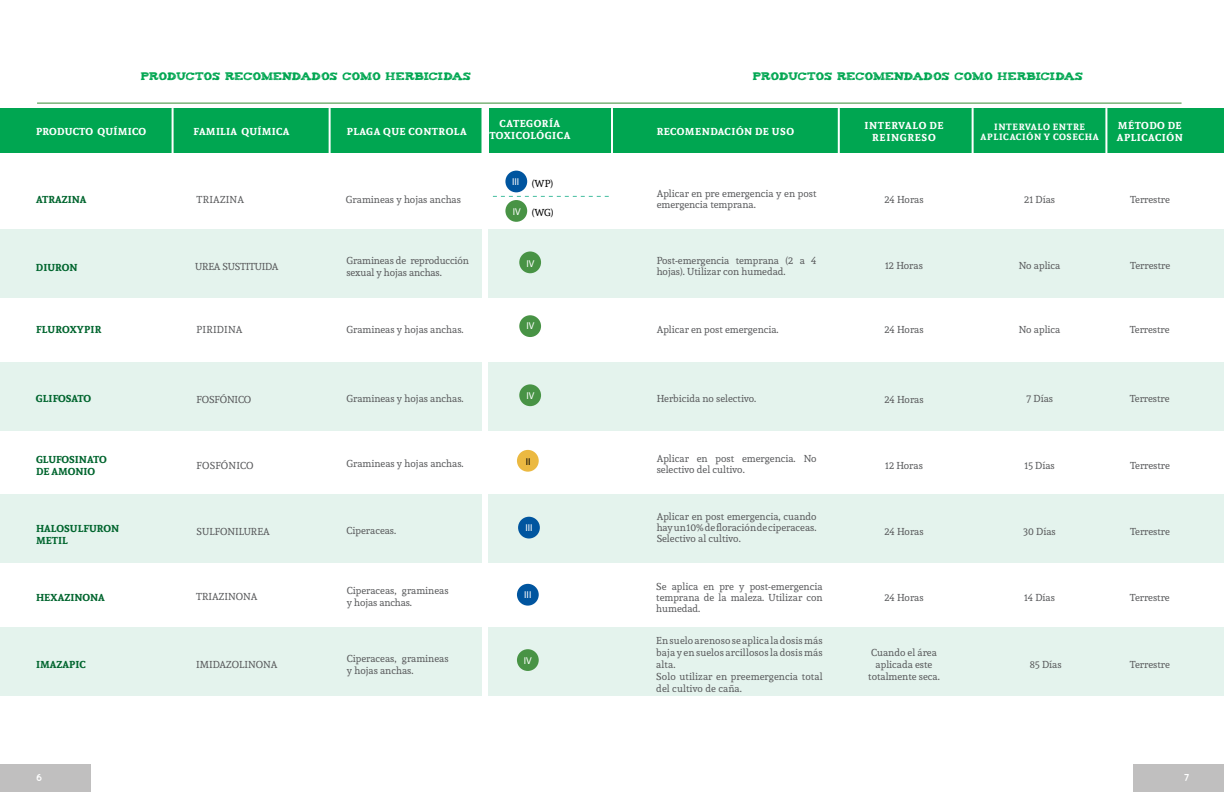
<style>
.page{position:relative;width:1224px;height:792px;background:#fff}
.page>*{position:absolute;margin:0;border:0;box-sizing:border-box;transform-origin:0 0}
.t1{font:10px/12px "Andada";color:#58595b}
.t2{font:700 10px "Andada";color:#00652e}
.t3{font:700 10px/12px "Andada";letter-spacing:.05em;color:#fff}
.t4{font:700 10px "Andada";letter-spacing:.025em;color:#fff}
.t5{font:10px "Andada";letter-spacing:.02em;color:#58595b}
.t6{font:700 10px/12px "Andada";letter-spacing:.07em;color:#fff;text-align:center}
.t7{font:10px "Myriad Pro";color:#fff}
.t8{font:10px "Andada";letter-spacing:-.025em;color:#58595b}
.t9{font:700 10px "Andada";letter-spacing:.02em;color:#00652e}
.t10{font:10px "Andada";color:#000}
.t11{font:700 10px "Quicksand";color:#fff}
.t12{font:10px "Myriad Pro";color:#000}
.t13{font:9px "Tiza";letter-spacing:.02em;color:#00a651}
.t14{font:700 9px/10.8px "Andada";letter-spacing:.07em;color:#fff;text-align:center}
.s1{font-family:"Myriad Pro";color:#fff}
</style>
<div class="page">
<div style="left:0;top:765px;width:90px;height:27px;background:#c0bfbf"></div>
<div style="left:1134px;top:765px;width:90px;height:27px;background:#c0bfbf"></div>
<div style="left:489px;top:627px;width:735px;height:69px;background:#e4f3ed"></div>
<div style="left:0;top:627px;width:482px;height:69px;background:#e4f3ed"></div>
<div style="left:489px;top:230px;width:735px;height:68px;background:#e4f3ed"></div>
<div style="left:489px;top:362px;width:735px;height:68px;background:#e4f3ed"></div>
<div style="left:0;top:230px;width:482px;height:68px;background:#e4f3ed"></div>
<div style="left:0;top:362px;width:482px;height:68px;background:#e4f3ed"></div>
<div style="left:489px;top:495px;width:735px;height:68px;background:#e4f3ed"></div>
<div style="left:0;top:495px;width:482px;height:68px;background:#e4f3ed"></div>
<hr style="left:37px;top:103px;width:1145px;height:1px;background:#388d36">
<div style="left:0;top:108px;width:1224px;height:44px;background:#00a651"></div>
<hr style="left:972px;top:108px;width:2px;height:50px;background:#fff">
<hr style="left:1105px;top:108px;width:2px;height:50px;background:#fff">
<hr style="left:838px;top:108px;width:2px;height:50px;background:#fff">
<hr style="left:611px;top:108px;width:2px;height:50px;background:#fff">
<hr style="left:329px;top:108px;width:2px;height:50px;background:#fff">
<hr style="left:172px;top:108px;width:2px;height:50px;background:#fff">
<div style="left:517px;top:584px;width:22px;height:22px;background:#00559f;border-radius:50%"></div>
<div style="left:517px;top:450px;width:22px;height:22px;background:#ebb941;border-radius:50%"></div>
<div style="left:518px;top:517px;width:22px;height:22px;background:#00559f;border-radius:50%"></div>
<div style="left:517px;top:649px;width:22px;height:22px;background:#489345;border-radius:50%"></div>
<div style="left:519px;top:384px;width:22px;height:22px;background:#489345;border-radius:50%"></div>
<div style="left:519px;top:251px;width:22px;height:22px;background:#489345;border-radius:50%"></div>
<div style="left:519px;top:315px;width:22px;height:22px;background:#489345;border-radius:50%"></div>
<div style="left:482px;top:106px;width:6px;height:57px;background:#fff"></div>
<div style="left:505px;top:171px;width:22px;height:21px;background:#00559f;border-radius:50%"></div>
<div style="left:505px;top:200px;width:22px;height:22px;background:#489345;border-radius:50%"></div>
<svg style="left:493px;top:196px;width:116px;height:1px"></svg>
<p class="t13" style="left:141px;top:69px;width:332px">PRODUCTOS RECOMENDADOS COMO HERBICIDAS</p>
<p class="t13" style="left:753px;top:69px;width:332px">PRODUCTOS RECOMENDADOS COMO HERBICIDAS</p>
<p class="t3" style="left:489px;top:118px;width:82px;text-align:center">CATEGORÍA<br>TOXICOLÓGICA</p>
<p class="t3" style="left:657px;top:126px;width:139px">RECOMENDACIÓN DE USO</p>
<p class="t3" style="left:1117px;top:120px;width:67px">MÉTODO DE<br>APLICACIÓN</p>
<p class="t6" style="left:864px;top:120px;width:81px">INTERVALO DE<br>REINGRESO</p>
<p class="t4" style="left:36px;top:125px;width:112px">PRODUCTO QUÍMICO</p>
<p class="t4" style="left:193px;top:125px;width:97px">FAMILIA QUÍMICA</p>
<p class="t3" style="left:347px;top:125px;width:122px">PLAGA QUE CONTROLA</p>
<p class="t14" style="left:981px;top:121px;width:120px">INTERVALO ENTRE<br>APLICACIÓN Y COSECHA</p>
<p class="t7" style="left:512px;top:176px;width:9px">III</p>
<p class="t10" style="left:532px;top:177px;width:23px">(WP)</p>
<p class="t10" style="left:513px;top:206px;width:42px"><span class="s1">IV</span> (WG)</p>
<p class="t2" style="left:36px;top:192px;width:52px">ATRAZINA</p>
<p class="t5" style="left:197px;top:193px;width:49px">TRIAZINA</p>
<p class="t1" style="left:346px;top:193px;width:117px">Gramineas y hojas anchas</p>
<p class="t1" style="left:657px;top:188px;width:161px;line-height:11px">Aplicar en pre emergencia y en post emergencia temprana.</p>
<p class="t1" style="left:884px;top:193px;width:41px">24 Horas</p>
<p class="t1" style="left:1024px;top:193px;width:32px">21 Días</p>
<p class="t1" style="left:1130px;top:193px;width:41px">Terrestre</p>
<p class="t2" style="left:36px;top:260px;width:43px">DIURON</p>
<p class="t8" style="left:195px;top:260px;width:85px">UREA SUSTITUIDA</p>
<p class="t1" style="left:346px;top:254px;width:124px">Gramineas de reproducción sexual y hojas anchas.</p>
<p class="t1" style="left:657px;top:254px;width:161px;line-height:11px">Post-emergencia temprana (2 a 4 hojas). Utilizar con humedad.</p>
<p class="t1" style="left:1019px;top:260px;width:43px">No aplica</p>
<p class="t1" style="left:1130px;top:260px;width:41px">Terrestre</p>
<p class="t7" style="left:526px;top:257px;width:9px">IV</p>
<p class="t1" style="left:885px;top:259px;width:39px">12 Horas</p>
<p class="t7" style="left:526px;top:320px;width:9px">IV</p>
<p class="t9" style="left:36px;top:322px;width:67px">FLUROXYPIR</p>
<p class="t5" style="left:197px;top:323px;width:47px">PIRIDINA</p>
<p class="t1" style="left:346px;top:323px;width:119px">Gramineas y hojas anchas.</p>
<p class="t1" style="left:657px;top:323px;width:124px">Aplicar en post emergencia.</p>
<p class="t1" style="left:884px;top:323px;width:41px">24 Horas</p>
<p class="t1" style="left:1019px;top:323px;width:43px">No aplica</p>
<p class="t1" style="left:1130px;top:323px;width:41px">Terrestre</p>
<p class="t7" style="left:526px;top:389px;width:9px">IV</p>
<p class="t1" style="left:884px;top:393px;width:41px">24 Horas</p>
<p class="t2" style="left:36px;top:392px;width:57px">GLIFOSATO</p>
<p class="t1" style="left:197px;top:393px;width:56px">FOSFÓNICO</p>
<p class="t1" style="left:346px;top:392px;width:119px">Gramineas y hojas anchas.</p>
<p class="t1" style="left:657px;top:392px;width:101px">Herbicida no selectivo.</p>
<p class="t1" style="left:1026px;top:392px;width:28px">7 Días</p>
<p class="t1" style="left:1130px;top:392px;width:41px">Terrestre</p>
<p class="t5" style="left:197px;top:459px;width:58px">FOSFÓNICO</p>
<p class="t1" style="left:347px;top:458px;width:119px">Gramineas y hojas anchas.</p>
<p class="t1" style="left:657px;top:453px;width:161px;line-height:11px">Aplicar en post emergencia. No selectivo del cultivo.</p>
<p class="t1" style="left:1025px;top:459px;width:32px">15 Días</p>
<p class="t1" style="left:1130px;top:459px;width:41px">Terrestre</p>
<p class="t2" style="left:36px;top:453px;width:72px">GLUFOSINATO</p>
<p class="t12" style="left:526px;top:456px;width:6px">II</p>
<p class="t2" style="left:36px;top:465px;width:61px">DE AMONIO</p>
<p class="t1" style="left:885px;top:459px;width:39px">12 Horas</p>
<p class="t1" style="left:657px;top:511px;width:161px;line-height:11px;text-align:justify">Aplicar en post emergencia, cuando hay un 10% de floración de ciperaceas.<br>Selectivo al cultivo.</p>
<p class="t7" style="left:525px;top:522px;width:9px">III</p>
<p class="t2" style="left:36px;top:522px;width:85px">HALOSULFURON</p>
<p class="t1" style="left:884px;top:526px;width:41px">24 Horas</p>
<p class="t2" style="left:36px;top:534px;width:33px">METIL</p>
<p class="t1" style="left:197px;top:526px;width:75px">SULFONILUREA</p>
<p class="t1" style="left:347px;top:525px;width:51px">Ciperaceas.</p>
<p class="t1" style="left:1130px;top:526px;width:41px">Terrestre</p>
<p class="t1" style="left:1024px;top:526px;width:34px">30 Días</p>
<p class="t1" style="left:656px;top:580px;width:168px;line-height:11px;text-align:justify">Se aplica en pre y post-emergencia temprana de la maleza. Utilizar con humedad.</p>
<p class="t1" style="left:1024px;top:591px;width:33px">14 Días</p>
<p class="t1" style="left:347px;top:585px;width:103px">Ciperaceas, gramineas y hojas anchas.</p>
<p class="t1" style="left:1130px;top:591px;width:41px">Terrestre</p>
<p class="t7" style="left:524px;top:589px;width:9px">III</p>
<p class="t2" style="left:36px;top:590px;width:70px">HEXAZINONA</p>
<p class="t1" style="left:196px;top:591px;width:63px">TRIAZINONA</p>
<p class="t1" style="left:884px;top:591px;width:41px">24 Horas</p>
<p class="t1" style="left:656px;top:634px;width:168px">En suelo arenoso se aplica la dosis más baja y en suelos arcillosos la dosis más alta.<br>Solo utilizar en preemergencia total del cultivo de caña.</p>
<p class="t7" style="left:524px;top:654px;width:9px">IV</p>
<p class="t1" style="left:868px;top:646px;width:73px;text-align:center">Cuando el área aplicada este totalmente seca.</p>
<p class="t2" style="left:36px;top:657px;width:51px">IMAZAPIC</p>
<p class="t1" style="left:196px;top:658px;width:83px">IMIDAZOLINONA</p>
<p class="t1" style="left:347px;top:652px;width:103px">Ciperaceas, gramineas y hojas anchas.</p>
<p class="t1" style="left:1030px;top:659px;width:33px">85 Días</p>
<p class="t1" style="left:1130px;top:659px;width:41px">Terrestre</p>
<p class="t11" style="left:36px;top:771px;width:8px">6</p>
<p class="t11" style="left:1184px;top:771px;width:7px">7</p>
</div>
